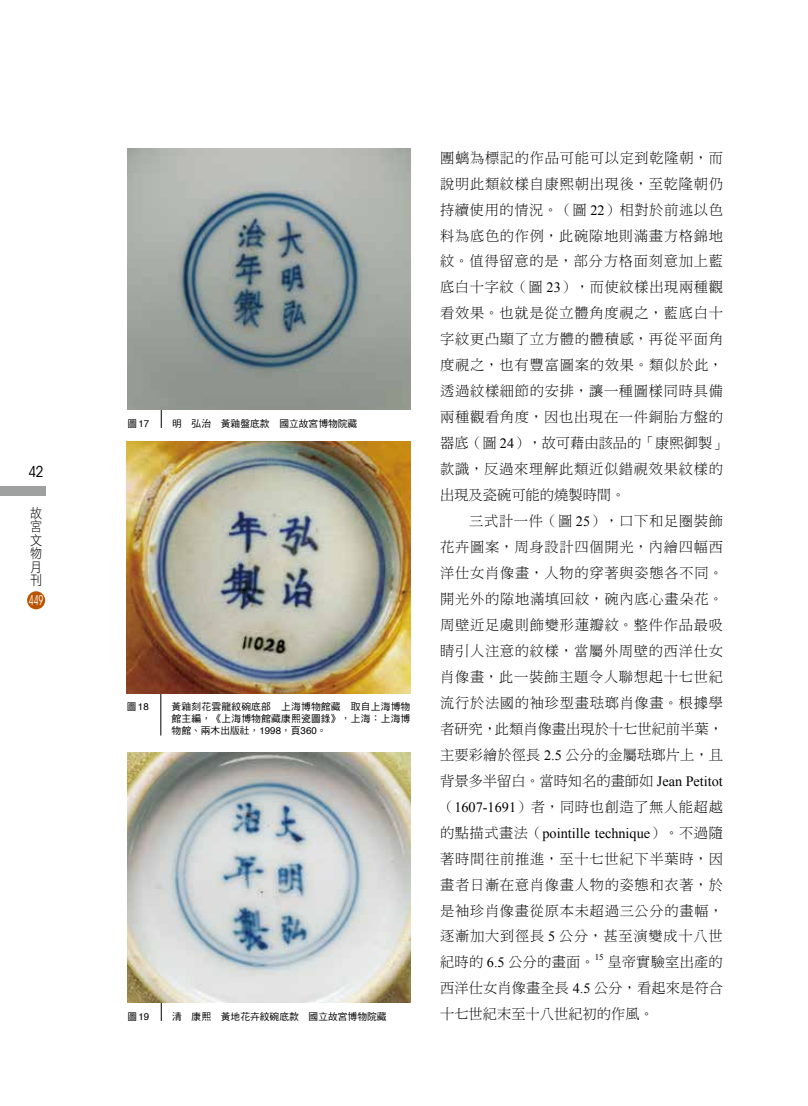
<style>
.page{position:relative;width:808px;height:1106px;background:#fff}
.page>*{position:absolute;margin:0;border:0;box-sizing:border-box;transform-origin:0 0}
.t1{font:condensed 15px "ITC Avant Garde Std";color:#000}
.t2{font:14.25px/26px "DF Ming Std W3";letter-spacing:.05em;color:#000;text-align:justify}
.t3{font:14.25px "Times New Roman";color:#000}
.t4{font:13.5px/13.5px "DF Hei Std W3";color:#000;scale:.9 1}
.t5{font:condensed 13.5px "ITC Avant Garde Std";color:#fff;scale:.7 1}
.t6{font:9.75px/12px "DF Hei Std W5";letter-spacing:.02em;color:#000;text-align:justify}
.t7{font:9.75px "DF Hei Std W5";color:#000}
.t8{font:9.75px "Helvetica";color:#000}
.t9{font:9px "Times New Roman";color:#000}
.s1{font-family:"DF Hei Std W5"}
.s2{font-family:"Helvetica"}
.s3{font-family:"Times New Roman"}
.s4{font-family:"DF Ming Std W3"}
</style>
<div class="page">
<div style="left:27px;top:591px;width:18px;height:18px;background:#bb5400;border-radius:50%"></div>
<div style="left:0;top:487px;width:46px;height:9px;background:#9fa0a0"></div>
<hr style="left:161px;top:331px;width:1px;height:97px;background:#000">
<img style="left:127px;top:149px;width:283px;height:260px">
<hr style="left:161px;top:638px;width:1px;height:97px;background:#000">
<img style="left:127px;top:441px;width:283px;height:252px">
<hr style="left:161px;top:924px;width:1px;height:96px;background:#000">
<img style="left:127px;top:752px;width:283px;height:250px">
<p class="t1" style="left:29px;top:463px;width:17px">42</p>
<p class="t4" style="left:30px;top:506px;width:15px">故宮文物月刊</p>
<p class="t5" style="left:29px;top:592px;width:23px">449</p>
<p class="t8" style="left:127px;top:415px;width:23px"><span class="s1">圖</span>17</p>
<p class="t7" style="left:172px;top:418px;width:196px">明　弘治　黃釉盤底款　國立故宮博物院藏　</p>
<p class="t8" style="left:127px;top:699px;width:23px"><span class="s1">圖</span>18</p>
<p class="t6" style="left:172px;top:700px;width:240px">黃釉刻花雲龍紋碗底部　上海博物館藏　取自上海博物館主編，《上海博物館藏康熙瓷圖錄》，上海：上海博物館、兩木出版社，<span class="s2">1998</span>，頁<span class="s2">360</span>。</p>
<p class="t8" style="left:127px;top:1008px;width:23px"><span class="s1">圖</span>19</p>
<p class="t7" style="left:172px;top:1010px;width:226px">清　康熙　黃地花卉紋碗底款　國立故宮博物院藏　</p>
<p class="t2" style="left:440px;top:144px;width:288px;text-align:left">團螭為標記的作品可能可以定到乾隆朝，而說明此類紋樣自康熙朝出現後，至乾隆朝仍持續使用的情況。（圖 <span class="s3">22</span>）相對於前述以色料為底色的作例，此碗隙地則滿畫方格錦地紋。值得留意的是，部分方格面刻意加上藍底白十字紋（圖 <span class="s3">23</span>），而使紋樣出現兩種觀看效果。也就是從立體角度視之，藍底白十字紋更凸顯了立方體的體積感，再從平面角度視之，也有豐富圖案的效果。類似於此，透過紋樣細節的安排，讓一種圖樣同時具備兩種觀看角度，因也出現在一件銅胎方盤的器底（圖 <span class="s3">24</span>），故可藉由該品的「康熙御製」款識，反過來理解此類近似錯視效果紋樣的出現及瓷碗可能的燒製時間。<br>　　三式計一件（圖 <span class="s3">25</span>），口下和足圈裝飾花卉圖案，周身設計四個開光，內繪四幅西洋仕女肖像畫，人物的穿著與姿態各不同。開光外的隙地滿填回紋，碗內底心畫朵花。周壁近足處則飾變形蓮瓣紋。整件作品最吸睛引人注意的紋樣，當屬外周壁的西洋仕女肖像畫，此一裝飾主題令人聯想起十七世紀流行於法國的袖珍型畫琺瑯肖像畫。根據學者研究，此類肖像畫出現於十七世紀前半葉，主要彩繪於徑長 <span class="s3">2.5</span> 公分的金屬琺瑯片上，且背景多半留白。當時知名的畫師如 <span class="s3">Jean Petitot</span>（<span class="s3">1607-1691</span>）者，同時也創造了無人能超越</p>
<p class="t3" style="left:440px;top:823px;width:284px"><span class="s4">的點描式畫法（</span>pointille technique<span class="s4">）。不過隨</span></p>
<p class="t2" style="left:440px;top:845px;width:284px">著時間往前推進，至十七世紀下半葉時，因畫者日漸在意肖像畫人物的姿態和衣著，於是袖珍肖像畫從原本未超過三公分的畫幅，逐漸加大到徑長 <span class="s3">5</span> 公分，甚至演變成十八世紀時的 <span class="s3">6.5</span> 公分的畫面。</p>
<p class="t9" style="left:595px;top:950px;width:10px">15</p>
<p class="t2" style="left:440px;top:949px;width:284px;text-indent:167px">皇帝實驗室出產的西洋仕女肖像畫全長 <span class="s3">4.5</span> 公分，看起來是符合十七世紀末至十八世紀初的作風。</p>
</div>
